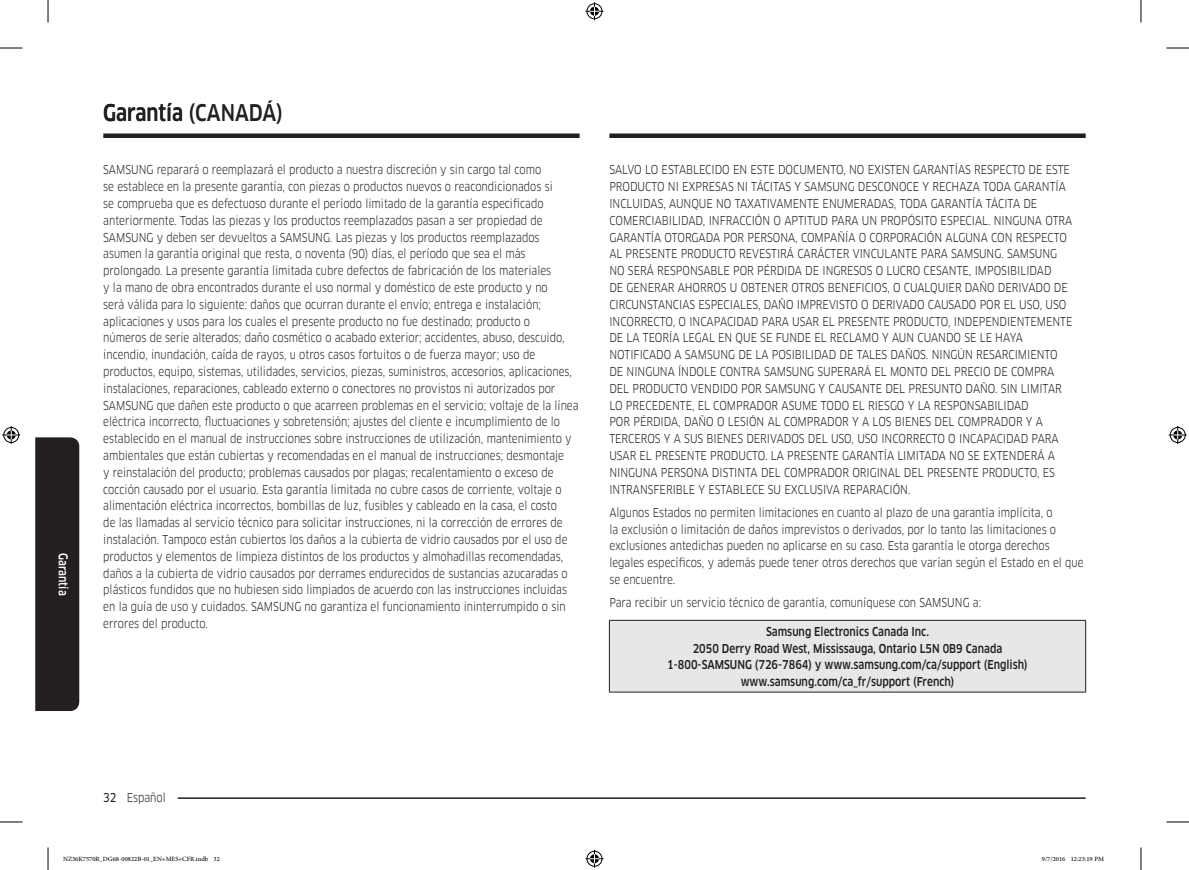
<style>
.page{position:relative;width:1189px;height:870px;background:#fff}
.page>*{position:absolute;margin:0;border:0;box-sizing:border-box;transform-origin:0 0}
.H1_Hidden{font:500 22.5px "Samsung Clan Pro";color:#231f20;scale:.85 1}
.P_Split{font:12px/16.8px "Samsung Clan Pro";color:#231f20;scale:.85 1}
.P_Center{font:500 12px "Samsung Clan Pro";color:#231f20;scale:.85 1}
.t1{font:500 12px "Samsung Clan Pro";color:#fff;scale:.85 1}
.t2{font:9px "Adobe Arabic";color:#000}
.s1{font-family:"Samsung Clan Pro News"}
</style>
<div class="page">
<div style="left:103px;top:133px;width:477px;height:5px;background:#231f20"></div>
<div style="left:609px;top:133px;width:476px;height:5px;background:#231f20"></div>
<hr style="left:178px;top:797px;width:907px;height:2px;background:#231f20">
<svg style="left:35px;top:437px;width:45px;height:274px"></svg>
<div style="left:609px;top:620px;width:476px;height:72px;background:#e6e7e9"></div>
<hr style="left:609px;top:620px;width:477px;height:1px;background:#231f20">
<hr style="left:609px;top:621px;width:1px;height:71px;background:#231f20">
<hr style="left:1085px;top:621px;width:1px;height:71px;background:#231f20">
<hr style="left:609px;top:692px;width:477px;height:1px;background:#231f20">
<svg style="left:0;top:48px;width:22px;height:1px"></svg>
<svg style="left:1166px;top:48px;width:23px;height:1px"></svg>
<svg style="left:0;top:822px;width:22px;height:1px"></svg>
<svg style="left:1166px;top:822px;width:23px;height:1px"></svg>
<svg style="left:48px;top:0;width:1px;height:22px"></svg>
<svg style="left:48px;top:847px;width:1px;height:23px"></svg>
<svg style="left:1141px;top:0;width:1px;height:22px"></svg>
<svg style="left:1141px;top:847px;width:1px;height:23px"></svg>
<svg style="left:585px;top:2px;width:18px;height:18px"></svg>
<svg style="left:585px;top:850px;width:18px;height:18px"></svg>
<svg style="left:2px;top:426px;width:18px;height:18px"></svg>
<svg style="left:1169px;top:426px;width:18px;height:18px"></svg>
<p class="t1" style="left:70px;top:553px;width:52px;rotate:90deg">Garantía</p>
<p class="H1_Hidden" style="left:103px;top:100px;width:213px">Garantía (CANADÁ)</p>
<p class="P_Split" style="left:103px;top:162px;width:561px">SAMSUNG reparará o reemplazará el producto a nuestra discreción y sin cargo tal como<br>se establece en la presente garantía, con piezas o productos nuevos o reacondicionados si<br>se comprueba que es defectuoso durante el período limitado de la garantía especificado anteriormente. Todas las piezas y los productos reemplazados pasan a ser propiedad de SAMSUNG y deben ser devueltos a SAMSUNG. Las piezas y los productos reemplazados asumen la garantía original que resta, o noventa (90) días, el período que sea el más prolongado. La presente garantía limitada cubre defectos de fabricación de los materiales<br>y la mano de obra encontrados durante el uso normal y doméstico de este producto y no<br>será válida para lo siguiente: daños que ocurran durante el envío; entrega e instalación; aplicaciones y usos para los cuales el presente producto no fue destinado; producto o<br>números de serie alterados; daño cosmético o acabado exterior; accidentes, abuso, descuido, incendio, inundación, caída de rayos, u otros casos fortuitos o de fuerza mayor; uso de productos, equipo, sistemas, utilidades, servicios, piezas, suministros, accesorios, aplicaciones, instalaciones, reparaciones, cableado externo o conectores no provistos ni autorizados por SAMSUNG que dañen este producto o que acarreen problemas en el servicio; voltaje de la línea eléctrica incorrecto, fluctuaciones y sobretensión; ajustes del cliente e incumplimiento de lo establecido en el manual de instrucciones sobre instrucciones de utilización, mantenimiento y ambientales que están cubiertas y recomendadas en el manual de instrucciones; desmontaje<br>y reinstalación del producto; problemas causados por plagas; recalentamiento o exceso de cocción causado por el usuario. Esta garantía limitada no cubre casos de corriente, voltaje o alimentación eléctrica incorrectos, bombillas de luz, fusibles y cableado en la casa, el costo<br>de las llamadas al servicio técnico para solicitar instrucciones, ni la corrección de errores de instalación. Tampoco están cubiertos los daños a la cubierta de vidrio causados por el uso de productos y elementos de limpieza distintos de los productos y almohadillas recomendadas, daños a la cubierta de vidrio causados por derrames endurecidos de sustancias azucaradas o plásticos fundidos que no hubiesen sido limpiados de acuerdo con las instrucciones incluidas en la guía de uso y cuidados. SAMSUNG no garantiza el funcionamiento ininterrumpido o sin errores del producto.</p>
<p class="P_Split" style="left:609px;top:162px;width:546px">SALVO LO ESTABLECIDO EN ESTE DOCUMENTO, NO EXISTEN GARANTÍAS RESPECTO DE ESTE PRODUCTO NI EXPRESAS NI TÁCITAS Y SAMSUNG DESCONOCE Y RECHAZA TODA GARANTÍA INCLUIDAS, AUNQUE NO TAXATIVAMENTE ENUMERADAS, TODA GARANTÍA TÁCITA DE COMERCIABILIDAD, INFRACCIÓN O APTITUD PARA UN PROPÓSITO ESPECIAL. NINGUNA OTRA GARANTÍA OTORGADA POR PERSONA, COMPAÑÍA O CORPORACIÓN ALGUNA CON RESPECTO AL PRESENTE PRODUCTO REVESTIRÁ CARÁCTER VINCULANTE PARA SAMSUNG. SAMSUNG NO SERÁ RESPONSABLE POR PÉRDIDA DE INGRESOS O LUCRO CESANTE, IMPOSIBILIDAD<br>DE GENERAR AHORROS U OBTENER OTROS BENEFICIOS, O CUALQUIER DAÑO DERIVADO DE CIRCUNSTANCIAS ESPECIALES, DAÑO IMPREVISTO O DERIVADO CAUSADO POR EL USO, USO INCORRECTO, O INCAPACIDAD PARA USAR EL PRESENTE PRODUCTO, INDEPENDIENTEMENTE DE LA TEORÍA LEGAL EN QUE SE FUNDE EL RECLAMO Y AUN CUANDO SE LE HAYA NOTIFICADO A SAMSUNG DE LA POSIBILIDAD DE TALES DAÑOS. NINGÚN RESARCIMIENTO DE NINGUNA ÍNDOLE CONTRA SAMSUNG SUPERARÁ EL MONTO DEL PRECIO DE COMPRA DEL PRODUCTO VENDIDO POR SAMSUNG Y CAUSANTE DEL PRESUNTO DAÑO. SIN LIMITAR LO PRECEDENTE, EL COMPRADOR ASUME TODO EL RIESGO Y LA RESPONSABILIDAD<br>POR PÉRDIDA, DAÑO O LESIÓN AL COMPRADOR Y A LOS BIENES DEL COMPRADOR Y A TERCEROS Y A SUS BIENES DERIVADOS DEL USO, USO INCORRECTO O INCAPACIDAD PARA USAR EL PRESENTE PRODUCTO. LA PRESENTE GARANTÍA LIMITADA NO SE EXTENDERÁ A NINGUNA PERSONA DISTINTA DEL COMPRADOR ORIGINAL DEL PRESENTE PRODUCTO, ES INTRANSFERIBLE Y ESTABLECE SU EXCLUSIVA REPARACIÓN.</p>
<p class="P_Split" style="left:609px;top:504px;width:559px">Algunos Estados no permiten limitaciones en cuanto al plazo de una garantía implícita, o<br>la exclusión o limitación de daños imprevistos o derivados, por lo tanto las limitaciones o exclusiones antedichas pueden no aplicarse en su caso. Esta garantía le otorga derechos legales específicos, y además puede tener otros derechos que varían según el Estado en el que se encuentre.</p>
<p class="P_Split" style="left:609px;top:594px;width:439px">Para recibir un servicio técnico de garantía, comuníquese con SAMSUNG a:</p>
<p class="P_Center" style="left:766px;top:624px;width:193px">Samsung Electronics Canada Inc.</p>
<p class="P_Center" style="left:693px;top:641px;width:366px">2050 Derry Road West, Mississauga, Ontario L5N 0B9 Canada</p>
<p class="P_Center" style="left:667px;top:658px;width:426px">1-800-SAMSUNG (726-7864) y www.samsung.com/ca/support (English)</p>
<p class="P_Center" style="left:741px;top:675px;width:253px">www.samsung.com/ca_fr/support (French)</p>
<p class="P_Split" style="left:103px;top:789px;width:75px"><span class="s1">32</span> Español</p>
<p class="t2" style="left:63px;top:853px;width:158px">NZ36K7570R_DG68-00822B-01_EN+MES+CFR.indb 32</p>
<p class="t2" style="left:1042px;top:853px;width:64px">9/7/2016 12:23:19 PM</p>
</div>
